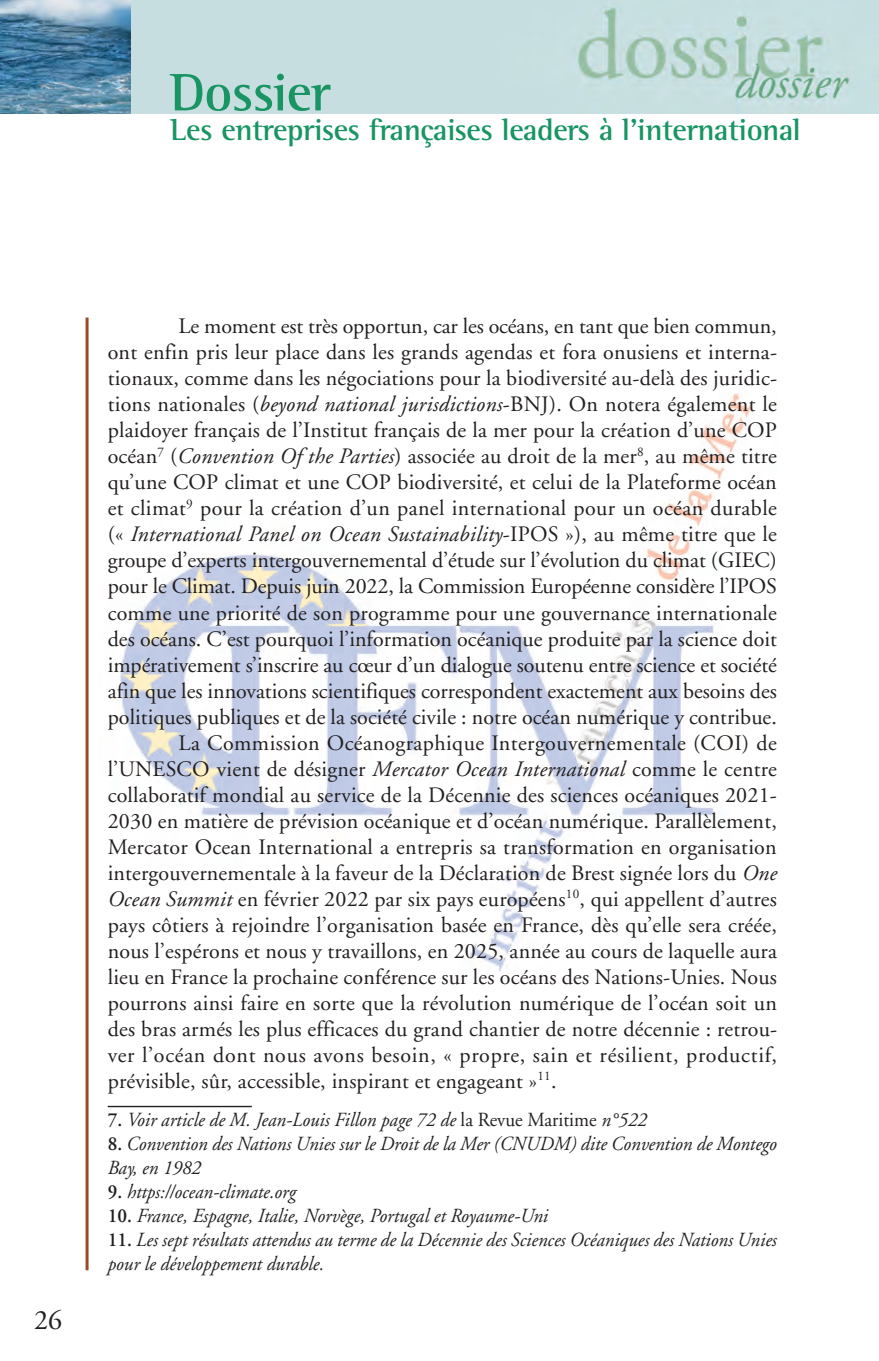
<style>
.page{position:relative;width:879px;height:1361px;background:#fff}
.page>*{position:absolute;margin:0;border:0;box-sizing:border-box;transform-origin:0 0}
.t1{font:700 54px "Rotis Semi Serif";letter-spacing:-.015em;color:#189563}
.t2{font:700 31px "Rotis Semi Serif";letter-spacing:-.015em;color:#189563}
.t3{font:28px "Adobe Garamond";color:#231f20}
.t4{font:22px "Adobe Garamond";letter-spacing:.01em;color:#231f20}
.t5{font:italic 22px "Adobe Garamond";letter-spacing:.01em;color:#231f20}
.t6{font:22px "Adobe Garamond";letter-spacing:.035em;color:#231f20}
.t7{font:italic 20px/24px "Adobe Garamond";color:#231f20;scale:.95 1}
.s1{font-style:italic}
.s2{font-style:normal}
.s3{font-weight:600;font-style:normal}
</style>
<div class="page">
<img style="left:120px;top:393px;width:633px;height:579px">
<hr style="left:86px;top:317px;width:3px;height:953px;background:#974b2b">
<img style="left:130px;top:0;width:749px;height:113px">
<img style="left:0;top:0;width:130px;height:113px">
<hr style="left:108px;top:1106px;width:144px;height:1px;background:#231f20">
<h1 class="t1" style="left:170px;top:74px;width:162px">Dossier</h1>
<h2 class="t2" style="left:170px;top:120px;width:632px">Les entreprises françaises leaders à l’international</h2>
<p class="t3" style="left:34px;top:1308px;width:29px">26</p>
<p class="t4" style="left:179px;top:318px;width:600px">Le moment est très opportun, car les océans, en tant que bien commun,</p>
<p class="t4" style="left:108px;top:344px;width:671px">ont enfin pris leur place dans les grands agendas et fora onusiens et interna-</p>
<p class="t4" style="left:108px;top:370px;width:671px">tionaux, comme dans les négociations pour la biodiversité au-delà des juridic-</p>
<p class="t4" style="left:108px;top:396px;width:670px">tions nationales (<span class="s1">beyond national jurisdictions</span>-BNJ). On notera également le</p>
<p class="t4" style="left:108px;top:422px;width:671px">plaidoyer français de l’Institut français de la mer pour la création d’une COP</p>
<p class="t4" style="left:108px;top:448px;width:670px">océan<sup>7</sup> (<span class="s1">Convention Of the Parties</span>) associée au droit de la mer<sup>8</sup>, au même titre</p>
<p class="t4" style="left:108px;top:474px;width:670px">qu’une COP climat et une COP biodiversité, et celui de la Plateforme océan</p>
<p class="t4" style="left:108px;top:500px;width:670px">et climat<sup>9</sup> pour la création d’un panel international pour un océan durable</p>
<p class="t5" style="left:108px;top:526px;width:671px"><span class="s2">(«</span> International Panel on Ocean Sustainability<span class="s2">-IPOS »), au même titre que le</span></p>
<p class="t4" style="left:108px;top:552px;width:670px">groupe d’experts intergouvernemental d’étude sur l’évolution du climat (GIEC)</p>
<p class="t4" style="left:108px;top:578px;width:670px">pour le Climat. Depuis juin 2022, la Commission Européenne considère l’IPOS</p>
<p class="t4" style="left:108px;top:604px;width:671px">comme une priorité de son programme pour une gouvernance internationale</p>
<p class="t4" style="left:108px;top:630px;width:670px">des océans. C’est pourquoi l’information océanique produite par la science doit</p>
<p class="t4" style="left:108px;top:656px;width:670px">impérativement s’inscrire au cœur d’un dialogue soutenu entre science et société</p>
<p class="t4" style="left:108px;top:682px;width:671px">afin que les innovations scientifiques correspondent exactement aux besoins des</p>
<p class="t4" style="left:108px;top:708px;width:670px">politiques publiques et de la société civile : notre océan numérique y contribue.</p>
<p class="t4" style="left:179px;top:734px;width:600px">La Commission Océanographique Intergouvernementale (COI) de</p>
<p class="t4" style="left:108px;top:760px;width:670px">l’UNESCO vient de désigner <span class="s1">Mercator Ocean International</span> comme le centre</p>
<p class="t4" style="left:108px;top:786px;width:671px">collaboratif mondial au service de la Décennie des sciences océaniques 2021-</p>
<p class="t4" style="left:108px;top:812px;width:670px">2030 en matière de prévision océanique et d’océan numérique. Parallèlement,</p>
<p class="t4" style="left:108px;top:838px;width:670px">Mercator Ocean International a entrepris sa transformation en organisation</p>
<p class="t4" style="left:108px;top:864px;width:670px">intergouvernementale à la faveur de la Déclaration de Brest signée lors du <span class="s1">One</span></p>
<p class="t4" style="left:108px;top:890px;width:670px"><span class="s1">Ocean Summit</span> en février 2022 par six pays européens<sup>10</sup>, qui appellent d’autres</p>
<p class="t4" style="left:108px;top:916px;width:670px">pays côtiers à rejoindre l’organisation basée en France, dès qu’elle sera créée,</p>
<p class="t4" style="left:108px;top:942px;width:671px">nous l’espérons et nous y travaillons, en 2025, année au cours de laquelle aura</p>
<p class="t4" style="left:108px;top:968px;width:670px">lieu en France la prochaine conférence sur les océans des Nations-Unies. Nous</p>
<p class="t4" style="left:108px;top:994px;width:670px">pourrons ainsi faire en sorte que la révolution numérique de l’océan soit un</p>
<p class="t4" style="left:108px;top:1020px;width:671px">des bras armés les plus efficaces du grand chantier de notre décennie : retrou-</p>
<p class="t6" style="left:108px;top:1046px;width:670px">ver l’océan dont nous avons besoin, « propre, sain et résilient, productif,</p>
<p class="t4" style="left:108px;top:1072px;width:450px">prévisible, sûr, accessible, inspirant et engageant »<sup>11</sup>.</p>
<p class="t7" style="left:108px;top:1109px;width:569px"><span class="s3">7.</span> Voir article de M. Jean-Louis Fillon page 72 de <span class="s2">la Revue Maritime</span> n°522</p>
<p class="t7" style="left:108px;top:1133px;width:706px"><span class="s3">8.</span> Convention des Nations Unies sur le Droit de la Mer (CNUDM) dite Convention de Montego<br>Bay, en 1982</p>
<p class="t7" style="left:108px;top:1181px;width:200px"><span class="s3">9.</span> https://ocean-climate.org</p>
<p class="t7" style="left:108px;top:1205px;width:465px"><span class="s3">10.</span> France, Espagne, Italie, Norvège, Portugal et Royaume-Uni</p>
<p class="t7" style="left:108px;top:1229px;width:706px"><span class="s3">11.</span> Les sept résultats attendus au terme de la Décennie des Sciences Océaniques des Nations Unies pour le développement durable.</p>
</div>
